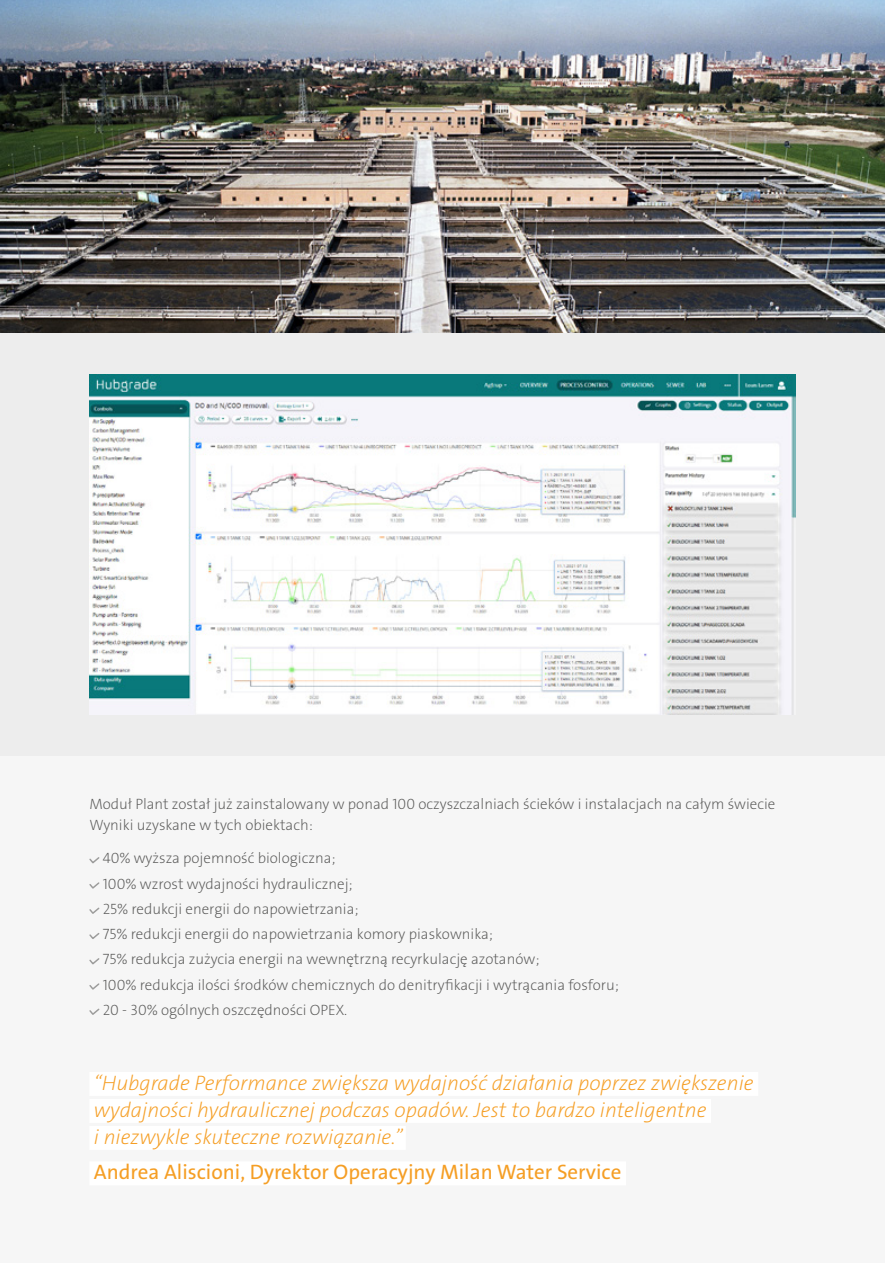
<style>
.page{position:relative;width:885px;height:1263px;background:#fff}
.page>*{position:absolute;margin:0;border:0;box-sizing:border-box;transform-origin:0 0}
.t1{font:21px/27px "The Sans Veolia W2 Ex Lig It";color:#f59e24}
.t2{font:21px "The Sans Veolia W5 Pla";color:#f59e24}
.t3{font:15px/25.2px "The Sans Veolia W2 Ex Lig";color:#575756}
</style>
<div class="page">
<div style="left:0;top:0;width:884px;height:1263px;background:#f6f6f6"></div>
<div style="left:0;top:287px;width:884px;height:469px;background:#ededed"></div>
<img style="left:0;top:0;width:884px;height:333px">
<svg style="left:89px;top:857px;width:11px;height:7px"></svg>
<svg style="left:89px;top:882px;width:11px;height:7px"></svg>
<svg style="left:89px;top:907px;width:11px;height:7px"></svg>
<svg style="left:89px;top:933px;width:11px;height:6px"></svg>
<svg style="left:89px;top:958px;width:11px;height:7px"></svg>
<svg style="left:89px;top:983px;width:11px;height:7px"></svg>
<svg style="left:89px;top:1008px;width:11px;height:7px"></svg>
<div style="left:89px;top:1072px;width:669px;height:24px;background:#fff"></div>
<div style="left:89px;top:1099px;width:622px;height:24px;background:#fff"></div>
<div style="left:89px;top:1126px;width:317px;height:24px;background:#fff"></div>
<div style="left:89px;top:1161px;width:537px;height:24px;background:#fff"></div>
<img style="left:89px;top:374px;width:706px;height:340px">
<p class="t3" style="left:89px;top:793px;width:687px;line-height:21px">Moduł Plant został już zainstalowany w ponad 100 oczyszczalniach ścieków i instalacjach na całym świecie<br>Wyniki uzyskane w tych obiektach:</p>
<p class="t3" style="left:103px;top:846px;width:517px">40% wyższa pojemność biologiczna;<br>100% wzrost wydajności hydraulicznej;<br>25% redukcji energii do napowietrzania;<br>75% redukcji energii do napowietrzania komory piaskownika;<br>75% redukcja zużycia energii na wewnętrzną recyrkulację azotanów;<br>100% redukcja ilości środków chemicznych do denitryfikacji i wytrącania fosforu; 20 - 30% ogólnych oszczędności OPEX.</p>
<h1 class="t1" style="left:94px;top:1070px;width:661px">“Hubgrade Performance zwiększa wydajność działania poprzez zwiększenie wydajności hydraulicznej podczas opadów. Jest to bardzo inteligentne<br>i niezwykle skuteczne rozwiązanie.”</h1>
<h1 class="t2" style="left:94px;top:1159px;width:529px">Andrea Aliscioni, Dyrektor Operacyjny Milan Water Service</h1>
</div>
